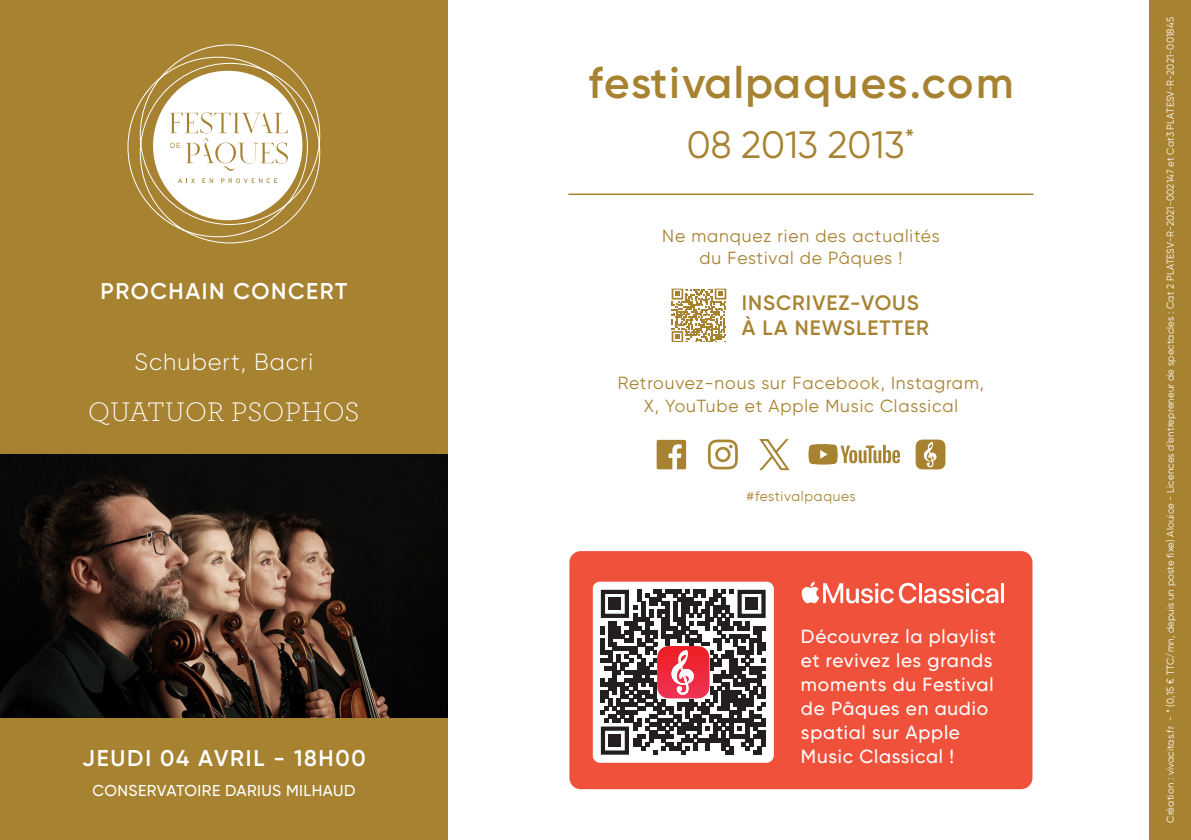
<style>
.page{position:relative;width:1191px;height:840px;background:#fff}
.page>*{position:absolute;margin:0;border:0;box-sizing:border-box;transform-origin:0 0}
.t1{font:600 44px "Gilroy";letter-spacing:.03em;color:#a78231}
.t2{font:38px "Gilroy";color:#a78231}
._2016_gros_titre_blanc_-_filet_rouge_dess{font:300 28.2px "Archer";letter-spacing:.01em;color:#fff}
._2016_-_Chef_d_orchestre_blanc{font:300 23.4px "Gilroy";letter-spacing:.04em;color:#fff}
.t3{font:600 22.8px "Gilroy";letter-spacing:.07em;color:#fff}
.t4{font:600 20.8px/25px "Gilroy";letter-spacing:.05em;color:#a78231}
._2016_Lieu_concert_blanc{font:500 19px/23.8px "Gilroy";letter-spacing:.04em;color:#fff}
.t5{font:17.6px/22.6px "Gilroy";letter-spacing:.05em;color:#a78231;text-align:center}
._2016_Lieu_concert_blanc-2{font:500 15.8px "Gilroy";letter-spacing:.03em;color:#fff}
.t6{font:13.8px "Gilroy";letter-spacing:.05em;color:#a78231}
.t7{font:10px "Gilroy";letter-spacing:.02em;color:#fff;scale:.96 1}
</style>
<div class="page">
<div style="left:1149px;top:0;width:42px;height:839px;background:#a78231"></div>
<div style="left:0;top:0;width:450px;height:839px;background:#a78231"></div>
<img style="left:0;top:454px;width:448px;height:262px">
<div style="left:448px;top:0;width:32px;height:839px;background:#fff"></div>
<svg style="left:127px;top:44px;width:194px;height:200px"></svg>
<div style="left:569px;top:550px;width:463px;height:238px;background:#f0513b;border-radius:11px"></div>
<svg style="left:593px;top:581px;width:180px;height:181px;background:#817172"></svg>
<svg style="left:671px;top:288px;width:55px;height:54px"></svg>
<hr style="left:568px;top:193px;width:465px;height:2px;background:#a78231">
<svg style="left:808px;top:444px;width:92px;height:20px"></svg>
<svg style="left:656px;top:439px;width:30px;height:30px"></svg>
<svg style="left:708px;top:439px;width:30px;height:30px"></svg>
<svg style="left:759px;top:439px;width:30px;height:31px"></svg>
<svg style="left:915px;top:439px;width:30px;height:30px"></svg>
<svg style="left:899px;top:582px;width:17px;height:21px"></svg>
<hr style="left:918px;top:583px;width:3px;height:19px;background:#fff">
<svg style="left:924px;top:583px;width:74px;height:20px"></svg>
<hr style="left:1001px;top:583px;width:3px;height:19px;background:#fff">
<svg style="left:801px;top:581px;width:92px;height:22px"></svg>
<p class="t3" style="left:100px;top:276px;width:248px">PROCHAIN CONCERT</p>
<p class="_2016_-_Chef_d_orchestre_blanc" style="left:134px;top:347px;width:180px">Schubert, Bacri</p>
<p class="_2016_gros_titre_blanc_-_filet_rouge_dess" style="left:88px;top:393px;width:273px">QUATUOR PSOPHOS</p>
<p class="t3" style="left:82px;top:743px;width:285px">JEUDI 04 AVRIL - 18H00</p>
<p class="_2016_Lieu_concert_blanc-2" style="left:92px;top:780px;width:264px">CONSERVATOIRE DARIUS MILHAUD</p>
<p class="t1" style="left:588px;top:56px;width:426px">festivalpaques.com</p>
<p class="t2" style="left:687px;top:121px;width:230px">08 2013 2013<sup>*</sup></p>
<p class="t5" style="left:662px;top:224px;width:279px">Ne manquez rien des actualités du Festival de Pâques !</p>
<p class="t4" style="left:742px;top:289px;width:188px">INSCRIVEZ-VOUS<br>À LA NEWSLETTER</p>
<p class="t5" style="left:618px;top:371px;width:367px">Retrouvez-nous sur Facebook, Instagram,<br>X, YouTube et Apple Music Classical</p>
<p class="t6" style="left:746px;top:488px;width:111px">#festivalpaques</p>
<p class="_2016_Lieu_concert_blanc" style="left:801px;top:624px;width:196px">Découvrez la playlist et revivez les grands moments du Festival de Pâques en audio spatial sur Apple<br>Music Classical !</p>
<p class="t7" style="left:1164px;top:822px;width:840px;rotate:-90deg">Création : vivacitas.fr - * (0,15 € TTC/mn, depuis un poste fixe) Alouice - Licences d’entrepreneur de spectacles : Cat 2 PLATESV-R-2021-002147 et Cat3 PLATESV-R-2021-001845</p>
</div>
